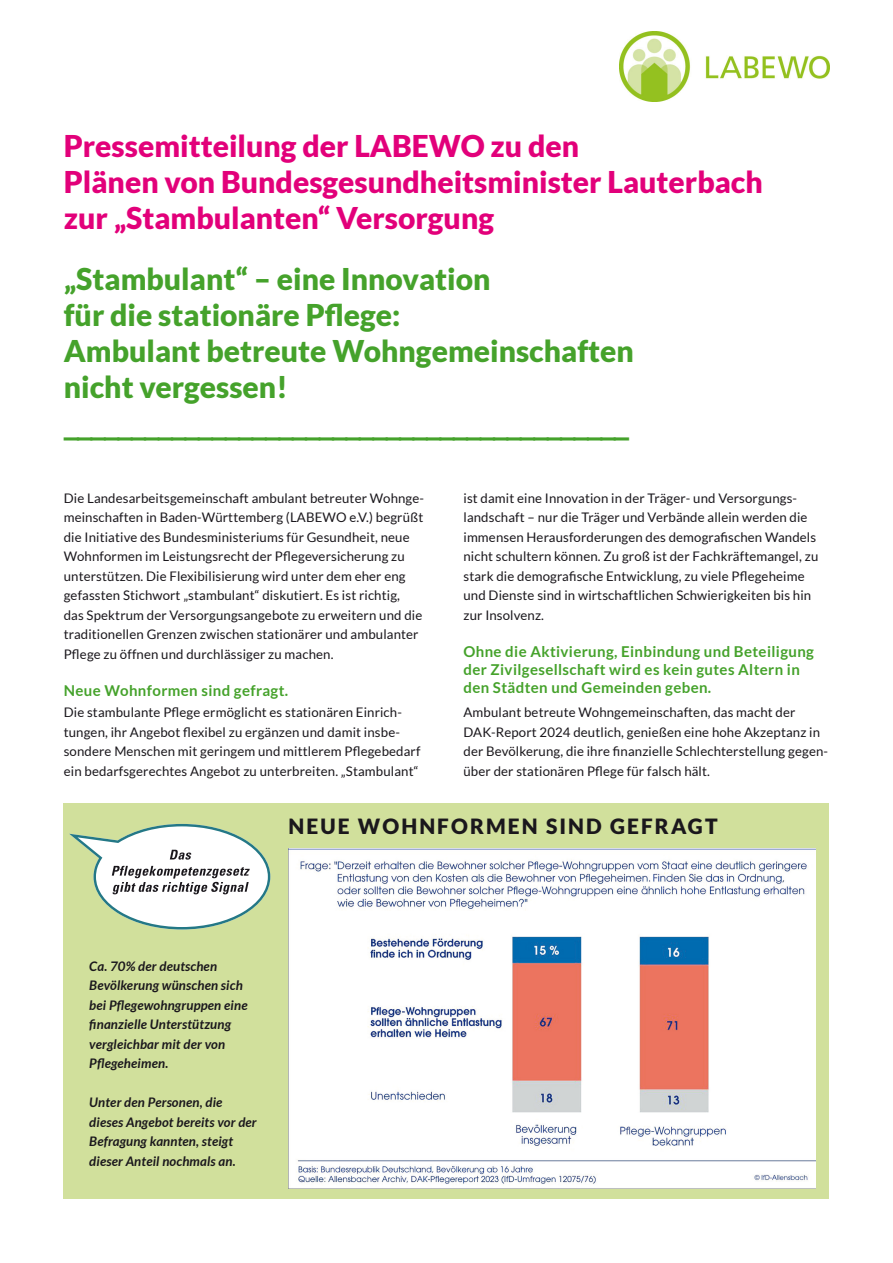
<style>
.page{position:relative;width:893px;height:1263px;background:#fff}
.page>*{position:absolute;margin:0;border:0;box-sizing:border-box;transform-origin:0 0}
.t1{font:700 39px "Lato";color:#45a22b}
.t2{font:900 30px/36px "Lato";color:#e2007a}
.t3{font:900 30px/36px "Lato";color:#45a22b}
.t4{font:900 21px "Lato";letter-spacing:.1em;color:#1a171c}
.t5{font:700 15px/18px "Lato";letter-spacing:.025em;color:#45a22b}
.t6{font:13.2px/19.5px "Lato";letter-spacing:.01em;color:#1a171c}
.t7{font:italic 700 13.2px/19.5px "Lato";letter-spacing:.01em;color:#1a171c}
</style>
<div class="page">
<div style="left:64px;top:804px;width:765px;height:395px;background:#d1e09c"></div>
<img style="left:619px;top:31px;width:210px;height:70px">
<img style="left:288px;top:849px;width:528px;height:339px">
<svg style="left:69px;top:824px;width:201px;height:105px"></svg>
<h2 class="t2" style="left:64px;top:127px;width:701px">Pressemitteilung der LABEWO zu den<br>Plänen von Bundesgesundheitsminister Lauterbach zur „Stambulanten“ Versorgung</h2>
<h2 class="t3" style="left:64px;top:261px;width:572px">„Stambulant“ – eine Innovation<br>für die stationäre Pflege:<br>Ambulant betreute Wohngemeinschaften nicht vergessen!</h2>
<h1 class="t1" style="left:64px;top:398px;width:567px">__________________________________________</h1>
<p class="t6" style="left:64px;top:488px;width:362px">Die Landesarbeitsgemeinschaft ambulant betreuter Wohnge&shy;meinschaften in Baden-Württemberg (LABEWO e.V.) begrüßt die Initiative des Bundesministeriums für Gesundheit, neue Wohnformen im Leistungsrecht der Pflegeversicherung zu unterstützen. Die Flexibilisierung wird unter dem eher eng gefassten Stichwort „stambulant“ diskutiert. Es ist richtig,<br>das Spektrum der Versorgungsangebote zu erweitern und die traditionellen Grenzen zwischen stationärer und ambulanter Pflege zu öffnen und durchlässiger zu machen.</p>
<p class="t5" style="left:64px;top:681px;width:226px">Neue Wohnformen sind gefragt.</p>
<p class="t6" style="left:64px;top:702px;width:358px">Die stambulante Pflege ermöglicht es stationären Einrich&shy;tungen, ihr Angebot flexibel zu ergänzen und damit insbe&shy;sondere Menschen mit geringem und mittlerem Pflegebedarf ein bedarfsgerechtes Angebot zu unterbreiten. „Stambulant“</p>
<p class="t6" style="left:463px;top:488px;width:356px">ist damit eine Innovation in der Träger- und Versorgungs&shy;landschaft – nur die Träger und Verbände allein werden die immensen Herausforderungen des demografischen Wandels nicht schultern können. Zu groß ist der Fachkräftemangel, zu stark die demografische Entwicklung, zu viele Pflegeheime und Dienste sind in wirtschaftlichen Schwierigkeiten bis hin zur Insolvenz.</p>
<p class="t5" style="left:463px;top:642px;width:352px">Ohne die Aktivierung, Einbindung und Beteiligung der Zivilgesellschaft wird es kein gutes Altern in den Städten und Gemeinden geben.</p>
<p class="t6" style="left:463px;top:702px;width:366px">Ambulant betreute Wohngemeinschaften, das macht der DAK-Report 2024 deutlich, genießen eine hohe Akzeptanz in der Bevölkerung, die ihre finanzielle Schlechterstellung gegen&shy;über der stationären Pflege für falsch hält.</p>
<h3 class="t4" style="left:288px;top:814px;width:271px">Neue Wohnformen sin</h3>
<h3 class="t4" style="left:586px;top:814px;width:133px">d gefragt</h3>
<p class="t7" style="left:89px;top:956px;width:160px">Ca. 70% der deutschen<br>Bevölkerung wünschen sich bei Pflegewohngruppen eine finanzielle Unterstützung vergleichbar mit der von<br>Pflegeheimen.</p>
<p class="t7" style="left:89px;top:1093px;width:169px">Unter den Personen, die dieses Angebot bereits vor der<br>Befragung kannten, steigt dieser Anteil nochmals an.</p>
</div>
